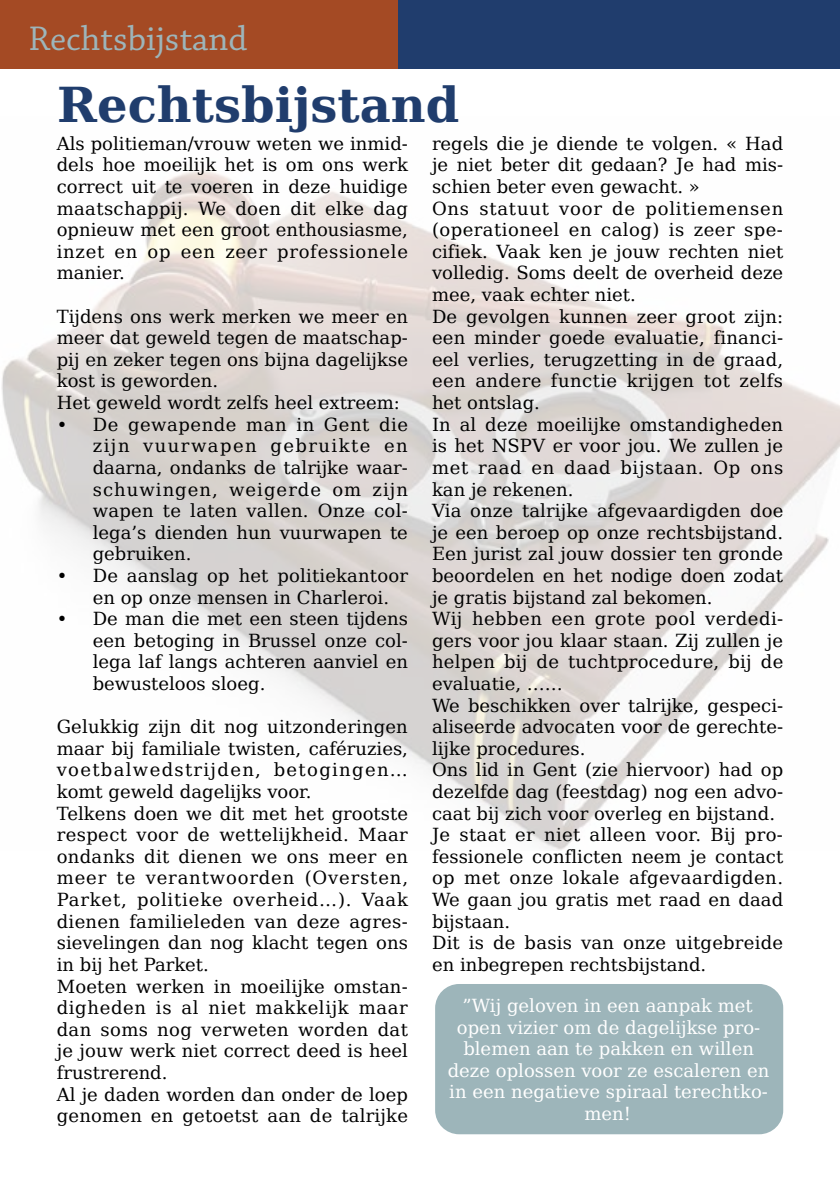
<style>
.page{position:relative;width:840px;height:1191px;background:#fff}
.page>*{position:absolute;margin:0;border:0;box-sizing:border-box;transform-origin:0 0}
.t1{font:700 48px "DejaVu Serif";color:#203d6d}
.t2{font:36px "Chaparral Pro";color:#9db5ba}
.t3{font:18px/21.6px "DejaVu Serif";color:#000}
.t4{font:18px/21.6px "DejaVu Serif";color:#fff;text-align:center}
</style>
<div class="page">
<div style="left:0;top:0;width:839px;height:68px;background:#203d6d"></div>
<div style="left:0;top:0;width:397px;height:68px;background:#a44a24"></div>
<img style="left:1px;top:171px;width:838px;height:679px">
<div style="left:435px;top:984px;width:347px;height:150px;background:#9db5ba;border-radius:24px"></div>
<h2 class="t2" style="left:28px;top:19px;width:220px">Rechtsbijstand</h2>
<h1 class="t1" style="left:57px;top:67px;width:403px">Rechtsbijstand</h1>
<p class="t3" style="left:57px;top:132px;width:352px;text-align:justify">Als politieman/vrouw weten we inmid&shy;dels hoe moeilijk het is om ons werk correct uit te voeren in deze huidige maatschappij. We doen dit elke dag opnieuw met een groot enthousiasme, inzet en op een zeer professionele manier.</p>
<p class="t3" style="left:57px;top:305px;width:352px">Tijdens ons werk merken we meer en meer dat geweld tegen de maatschap&shy;pij en zeker tegen ons bijna dagelijkse kost is geworden.<br>Het geweld wordt zelfs heel extreem:</p>
<p class="t3" style="left:93px;top:413px;width:316px;text-align:justify;text-indent:-36px">• De gewapende man in Gent die zijn vuurwapen gebruikte en daarna, ondanks de talrijke waar&shy;schuwingen, weigerde om zijn wapen te laten vallen. Onze col&shy;lega’s dienden hun vuurwapen te gebruiken.</p>
<p class="t3" style="left:93px;top:564px;width:316px;text-indent:-36px">• De aanslag op het politiekantoor en op onze mensen in Charleroi.</p>
<p class="t3" style="left:93px;top:607px;width:316px;text-align:justify;text-indent:-36px">• De man die met een steen tijdens een betoging in Brussel onze col&shy;lega laf langs achteren aanviel en bewusteloos sloeg.</p>
<p class="t3" style="left:57px;top:715px;width:352px">Gelukkig zijn dit nog uitzonderingen maar bij familiale twisten, caféruzies, voetbalwedstrijden, betogingen… komt geweld dagelijks voor.<br>Telkens doen we dit met het grootste respect voor de wettelijkheid. Maar ondanks dit dienen we ons meer en meer te verantwoorden (Oversten, Parket, politieke overheid…). Vaak dienen familieleden van deze agres&shy;sievelingen dan nog klacht tegen ons in bij het Parket.<br>Moeten werken in moeilijke omstan&shy;digheden is al niet makkelijk maar dan soms nog verweten worden dat je jouw werk niet correct deed is heel frustrerend.<br>Al je daden worden dan onder de loep genomen en getoetst aan de talrijke</p>
<p class="t3" style="left:432px;top:132px;width:352px">regels die je diende te volgen. « Had je niet beter dit gedaan? Je had mis&shy;schien beter even gewacht. »<br>Ons statuut voor de politiemensen (operationeel en calog) is zeer spe&shy;cifiek. Vaak ken je jouw rechten niet volledig. Soms deelt de overheid deze mee, vaak echter niet.<br>De gevolgen kunnen zeer groot zijn: een minder goede evaluatie, financi&shy;eel verlies, terugzetting in de graad, een andere functie krijgen tot zelfs het ontslag.<br>In al deze moeilijke omstandigheden is het NSPV er voor jou. We zullen je met raad en daad bijstaan. Op ons kan je rekenen.<br>Via onze talrijke afgevaardigden doe je een beroep op onze rechtsbijstand.<br>Een jurist zal jouw dossier ten gronde beoordelen en het nodige doen zodat je gratis bijstand zal bekomen.<br>Wij hebben een grote pool verdedi&shy;gers voor jou klaar staan. Zij zullen je helpen bij de tuchtprocedure, bij de evaluatie, ……<br>We beschikken over talrijke, gespeci&shy;aliseerde advocaten voor de gerechte&shy;lijke procedures.<br>Ons lid in Gent (zie hiervoor) had op dezelfde dag (feestdag) nog een advo&shy;caat bij zich voor overleg en bijstand.<br>Je staat er niet alleen voor. Bij pro&shy;fessionele conflicten neem je contact op met onze lokale afgevaardigden.<br>We gaan jou gratis met raad en daad bijstaan.<br>Dit is de basis van onze uitgebreide en inbegrepen rechtsbijstand.</p>
<p class="t4" style="left:447px;top:994px;width:323px">”Wij geloven in een aanpak met open vizier om de dagelijkse pro&shy;blemen aan te pakken en willen deze oplossen voor ze escaleren en in een negatieve spiraal terechtko&shy;men!</p>
</div>
